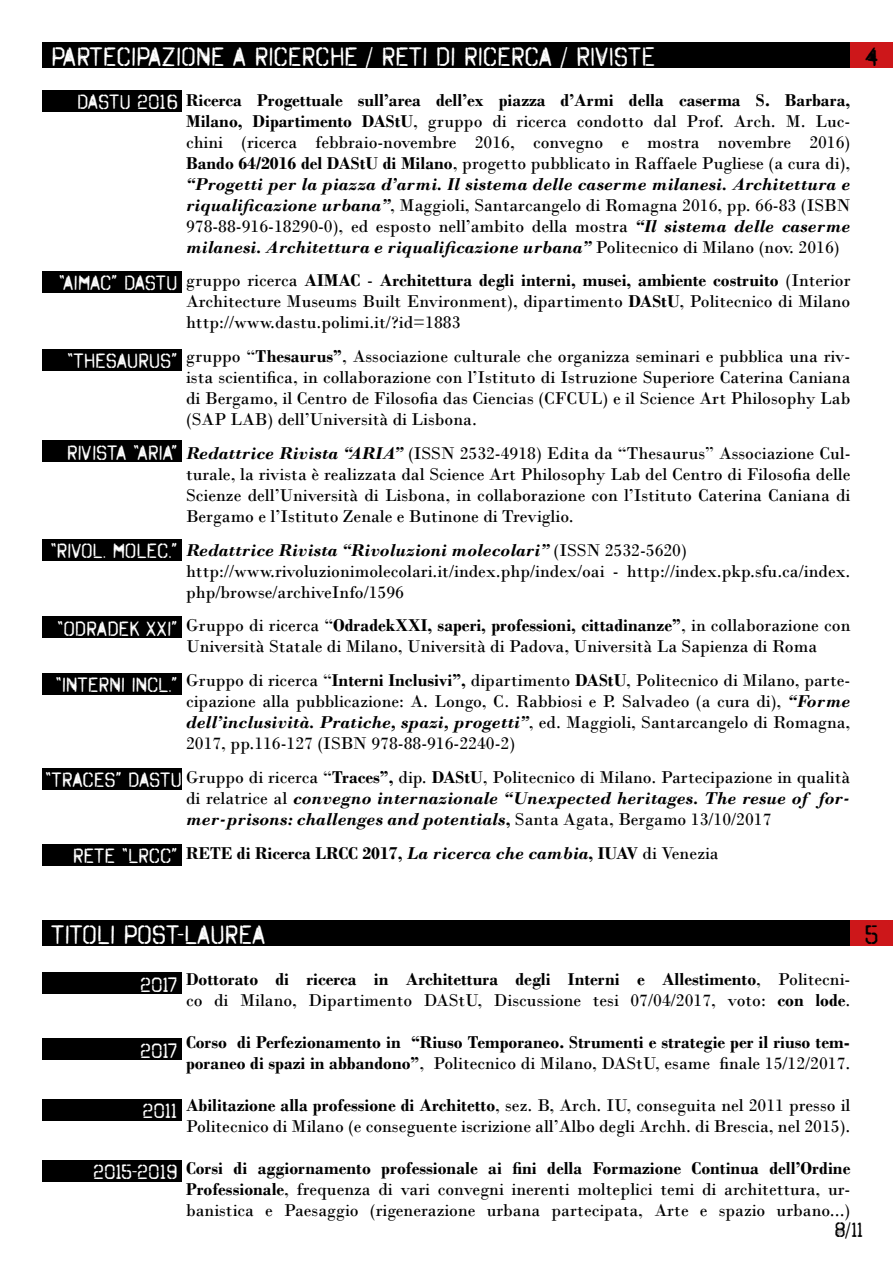
<style>
.page{position:relative;width:893px;height:1263px;background:#fff}
.page>*{position:absolute;margin:0;border:0;box-sizing:border-box;transform-origin:0 0}
.t1{font:27px "Octin Spraypaint Free";color:#fff}
.t2{font:27px "Octin Spraypaint Free";color:#000}
.t3{font:21px "Octin Spraypaint Free";color:#fff}
.t4{font:21px "Octin Spraypaint Free";color:#000}
.t5{font:18px/21px "Bodoni";color:#000;text-align:justify}
.t6{font:700 18px/21px "Bodoni";color:#000}
.s1{font-weight:700}
.s2{font-weight:700;font-style:italic}
.s3{font-style:italic}
.s4{font-weight:400}
</style>
<div class="page">
<div style="left:43px;top:43px;width:807px;height:25px;background:#000"></div>
<div style="left:43px;top:920px;width:807px;height:26px;background:#000"></div>
<div style="left:43px;top:90px;width:139px;height:22px;background:#000"></div>
<div style="left:43px;top:973px;width:139px;height:21px;background:#000"></div>
<div style="left:43px;top:1039px;width:139px;height:21px;background:#000"></div>
<div style="left:43px;top:1099px;width:139px;height:21px;background:#000"></div>
<div style="left:43px;top:1160px;width:139px;height:21px;background:#000"></div>
<div style="left:43px;top:271px;width:139px;height:21px;background:#000"></div>
<div style="left:43px;top:349px;width:139px;height:21px;background:#000"></div>
<div style="left:43px;top:440px;width:139px;height:22px;background:#000"></div>
<div style="left:43px;top:539px;width:139px;height:21px;background:#000"></div>
<div style="left:43px;top:617px;width:139px;height:21px;background:#000"></div>
<div style="left:43px;top:673px;width:139px;height:21px;background:#000"></div>
<div style="left:43px;top:768px;width:139px;height:22px;background:#000"></div>
<div style="left:43px;top:844px;width:139px;height:22px;background:#000"></div>
<div style="left:850px;top:43px;width:43px;height:25px;background:#cd171a"></div>
<div style="left:850px;top:920px;width:43px;height:26px;background:#cd171a"></div>
<h1 class="t1" style="left:51px;top:41px;width:605px">PARTECIPAZIONE A RICERCHE / RETI DI RICERCA / RIVISTE</h1>
<p class="t5" style="left:186px;top:89px;width:666px"><span class="s1">Ricerca Progettuale sull’area dell’ex piazza d’Armi della caserma S. Barbara, Milano, Dipartimento DAStU</span>, gruppo di ricerca condotto dal Prof. Arch. M. Luc&shy;chini (ricerca febbraio-novembre 2016, convegno e mostra novembre 2016)<br><span class="s1">Bando 64/2016 del DAStU di Milano</span>, progetto pubblicato in Raffaele Pugliese (a cura di), <span class="s2">“Progetti per la piazza d’armi. Il sistema delle caserme milanesi. Architettura e riqualificazione urbana”</span>, Maggioli, Santarcangelo di Romagna 2016, pp. 66-83 (ISBN 978-88-916-18290-0), ed esposto nell’ambito della mostra <span class="s2">“Il sistema delle caserme milanesi. Architettura e riqualificazione urbana”</span> Politecnico di Milano (nov. 2016)</p>
<p class="t5" style="left:186px;top:270px;width:666px">gruppo ricerca <span class="s1">AIMAC</span> - <span class="s1">Architettura degli interni, musei, ambiente costruito</span> (Interior Architecture Museums Built Environment), dipartimento <span class="s1">DAStU</span>, Politecnico di Milano http://www.dastu.polimi.it/?id=1883</p>
<p class="t5" style="left:186px;top:346px;width:666px">gruppo “<span class="s1">Thesaurus”</span>, Associazione culturale che organizza seminari e pubblica una riv&shy;ista scientifica, in collaborazione con l’Istituto di Istruzione Superiore Caterina Caniana di Bergamo, il Centro de Filosofia das Ciencias (CFCUL) e il Science Art Philosophy Lab (SAP LAB) dell’Università di Lisbona.</p>
<p class="t5" style="left:186px;top:443px;width:666px"><span class="s2">Redattrice Rivista “ARIA”</span> (ISSN 2532-4918) Edita da “Thesaurus” Associazione Cul&shy;turale, la rivista è realizzata dal Science Art Philosophy Lab del Centro di Filosofia delle Scienze dell’Università di Lisbona, in collaborazione con l’Istituto Caterina Caniana di Bergamo e l’Istituto Zenale e Butinone di Treviglio.</p>
<p class="t5" style="left:186px;top:539px;width:666px;text-align:left"><span class="s2">Redattrice Rivista “Rivoluzioni molecolari”</span> (ISSN 2532-5620) http://www.rivoluzionimolecolari.it/index.php/index/oai - http://index.pkp.sfu.ca/index. php/browse/archiveInfo/1596</p>
<p class="t5" style="left:186px;top:615px;width:666px">Gruppo di ricerca “<span class="s1">OdradekXXI, saperi, professioni, cittadinanze”</span>, in collaborazione con<br>Università Statale di Milano, Università di Padova, Università La Sapienza di Roma</p>
<p class="t5" style="left:186px;top:670px;width:666px">Gruppo di ricerca “<span class="s1">Interni Inclusivi”,</span> dipartimento <span class="s1">DAStU</span>, Politecnico di Milano, parte&shy;cipazione alla pubblicazione: A. Longo, C. Rabbiosi e P. Salvadeo (a cura di), <span class="s2">“Forme dell’inclusività. Pratiche, spazi, progetti”</span>, ed. Maggioli, Santarcangelo di Romagna, 2017, pp.116-127 (ISBN 978-88-916-2240-2)</p>
<p class="t5" style="left:186px;top:767px;width:666px">Gruppo di ricerca “<span class="s1">Traces”,</span> dip. <span class="s1">DAStU</span>, Politecnico di Milano. Partecipazione in qualità di relatrice al <span class="s2">convegno internazionale “Unexpected heritages. The resue of for&shy;mer-prisons: challenges and potentials</span><span class="s1">,</span> Santa Agata, Bergamo 13/10/2017</p>
<p class="t6" style="left:186px;top:842px;width:534px">RETE di Ricerca LRCC 2017, <span class="s3">La ricerca che cambia</span>, IUAV <span class="s4">di Venezia</span></p>
<p class="t3" style="left:77px;top:90px;width:102px">DASTU 2016</p>
<p class="t3" style="left:59px;top:271px;width:120px">“AIMAC” DASTU</p>
<p class="t3" style="left:67px;top:349px;width:112px">“THESAURUS”</p>
<p class="t3" style="left:67px;top:440px;width:112px">RIVISTA “ARIA”</p>
<p class="t3" style="left:50px;top:539px;width:129px">“RIVOL. MOLEC.”</p>
<p class="t3" style="left:57px;top:616px;width:122px">“ODRADEK XXI”</p>
<p class="t3" style="left:56px;top:673px;width:123px">“INTERNI INCL.”</p>
<p class="t3" style="left:45px;top:768px;width:138px">“TRACES” DASTU</p>
<p class="t3" style="left:73px;top:844px;width:106px">RETE “LRCC”</p>
<h1 class="t2" style="left:865px;top:41px;width:15px">4</h1>
<h1 class="t1" style="left:51px;top:919px;width:216px">TITOLI POST-LAUREA</h1>
<p class="t3" style="left:140px;top:972px;width:39px">2017</p>
<p class="t3" style="left:140px;top:1038px;width:39px">2017</p>
<p class="t3" style="left:142px;top:1099px;width:37px">2011</p>
<p class="t3" style="left:93px;top:1160px;width:86px">2015-2019</p>
<p class="t5" style="left:186px;top:968px;width:666px"><span class="s1">Dottorato di ricerca in Architettura degli Interni e Allestimento</span>, Politecni&shy;co di Milano, Dipartimento DAStU, Discussione tesi 07/04/2017, voto: <span class="s1">con lode</span>.</p>
<p class="t6" style="left:186px;top:1031px;width:666px">Corso di Perfezionamento in “Riuso Temporaneo. Strumenti e strategie per il riuso tem&shy;poraneo di spazi in abbandono”<span class="s4">, Politecnico di Milano, DAStU, esame finale 15/12/2017.</span></p>
<p class="t5" style="left:186px;top:1094px;width:666px"><span class="s1">Abilitazione alla professione di Architetto</span>, sez. B, Arch. IU, conseguita nel 2011 presso il<br>Politecnico di Milano (e conseguente iscrizione all’Albo degli Archh. di Brescia, nel 2015).</p>
<p class="t5" style="left:186px;top:1157px;width:666px"><span class="s1">Corsi di aggiornamento professionale ai fini della Formazione Continua dell’Ordine Professionale</span>, frequenza di vari convegni inerenti molteplici temi di architettura, ur&shy;banistica e Paesaggio (rigenerazione urbana partecipata, Arte e spazio urbano...)</p>
<h1 class="t2" style="left:865px;top:919px;width:16px">5</h1>
<p class="t4" style="left:834px;top:1218px;width:31px">8/11</p>
</div>
